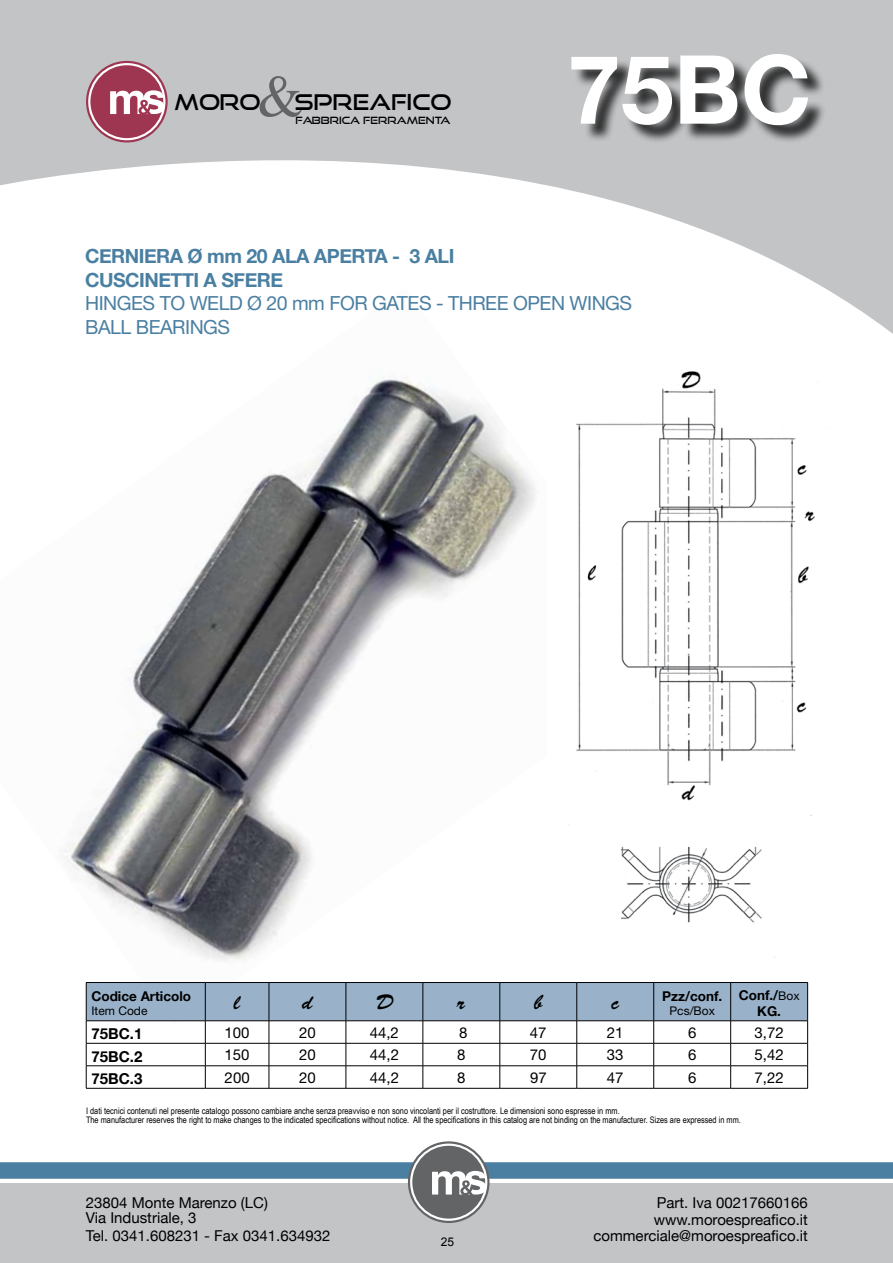
<style>
.page{position:relative;width:893px;height:1263px;background:#fff}
.page>*{position:absolute;margin:0;border:0;box-sizing:border-box;transform-origin:0 0}
.t1{font:700 95.4px "Helvetica Neue";color:#fff}
.t2{font:59.25px "Times";color:#636466}
.t3{font:21.9px "Good Times Rg";color:#000}
.t4{font:21px "Brush Script Std";color:#000}
.t5{font:19.5px/23.4px "Helvetica Neue";letter-spacing:-.025em;color:#4a7fa2}
.t6{font:700 19.5px/23.4px "Helvetica Neue";letter-spacing:-.025em;color:#4a7fa2}
.t7{font:15px/16.5px "Helvetica Neue";color:#000}
.t8{font:15px "Helvetica Neue";color:#000}
.t9{font:700 15px "Helvetica Neue";color:#000}
.t10{font:700 13.5px/16.2px "Helvetica Neue";color:#000;text-align:center}
.t11{font:12px "Helvetica Neue";color:#000}
.t12{font:12px "Arial";color:#000}
.t13{font:10.2px "Good Times Rg";color:#000}
.t14{font:9px/9px "Arial Narrow";color:#000}
.s1{font-weight:400;font-size:12px}
</style>
<div class="page">
<img style="left:64px;top:377px;width:472px;height:648px">
<svg style="left:0;top:0;width:893px;height:334px;fill:#c2c4c6"></svg>
<div style="left:0;top:1183px;width:893px;height:80px;background:#c2c4c6"></div>
<svg style="left:86px;top:61px;width:82px;height:81px;background:#a74961"></svg>
<div style="left:88px;top:63px;width:77px;height:77px;border:2px solid #fff;border-radius:50%"></div>
<svg style="left:110px;top:90px;width:54px;height:25px"></svg>
<div style="left:0;top:1162px;width:893px;height:17px;background:#4a7fa2"></div>
<svg style="left:408px;top:1141px;width:82px;height:82px"></svg>
<div style="left:411px;top:1145px;width:75px;height:75px;background:#636466;border-radius:50%"></div>
<div style="left:410px;top:1143px;width:77px;height:78px;border:2px solid #fff;border-radius:50%"></div>
<svg style="left:432px;top:1171px;width:54px;height:24px"></svg>
<div style="left:573px;top:56px;width:253px;height:88px;background:#000;opacity:.75"></div>
<svg style="left:86px;top:982px;width:722px;height:106px"></svg>
<hr style="left:86px;top:1088px;width:119px;height:1px;background:#000">
<hr style="left:205px;top:1088px;width:64px;height:1px;background:#000">
<hr style="left:269px;top:1088px;width:77px;height:1px;background:#000">
<hr style="left:346px;top:1088px;width:77px;height:1px;background:#000">
<hr style="left:423px;top:1088px;width:77px;height:1px;background:#000">
<hr style="left:500px;top:1088px;width:77px;height:1px;background:#000">
<hr style="left:577px;top:1088px;width:77px;height:1px;background:#000">
<hr style="left:654px;top:1088px;width:77px;height:1px;background:#000">
<hr style="left:731px;top:1088px;width:77px;height:1px;background:#000">
<img style="left:568px;top:371px;width:247px;height:587px">
<h2 class="t2" style="left:257px;top:41px;width:48px">&amp;</h2>
<h3 class="t3" style="left:294px;top:89px;width:159px">SPREAFICO</h3>
<p class="t13" style="left:296px;top:114px;width:156px">FABBRICA FERRAMENTA</p>
<h3 class="t3" style="left:175px;top:89px;width:88px">MORO</h3>
<h1 class="t1" style="left:568px;top:15px;width:245px">75BC</h1>
<h3 class="t6" style="left:85px;top:245px;width:371px">CERNIERA Ø mm 20 ALA APERTA - 3 ALI<br>CUSCINETTI A SFERE</h3>
<h3 class="t5" style="left:85px;top:291px;width:549px">HINGES TO WELD Ø 20 mm FOR GATES - THREE OPEN WINGS<br>BALL BEARINGS</h3>
<h3 class="t10" style="left:91px;top:988px;width:101px">Codice Articolo</h3>
<h3 class="t11" style="left:91px;top:1004px;width:58px">Item Code</h3>
<h3 class="t4" style="left:234px;top:990px;width:8px">l</h3>
<h3 class="t4" style="left:302px;top:990px;width:12px">d</h3>
<h3 class="t4" style="left:376px;top:990px;width:18px">D</h3>
<h3 class="t4" style="left:458px;top:990px;width:9px">r</h3>
<h3 class="t4" style="left:534px;top:990px;width:10px">b</h3>
<h3 class="t4" style="left:611px;top:990px;width:9px">c</h3>
<h3 class="t10" style="left:662px;top:988px;width:62px">Pzz/conf.</h3>
<h3 class="t11" style="left:669px;top:1004px;width:47px">Pcs/Box</h3>
<h3 class="t10" style="left:739px;top:987px;width:62px">Conf./<span class="s1">Box<br></span>KG.</h3>
<h3 class="t9" style="left:91px;top:1022px;width:52px">75BC.1</h3>
<h3 class="t8" style="left:225px;top:1024px;width:27px">100</h3>
<h3 class="t8" style="left:299px;top:1024px;width:18px">20</h3>
<h3 class="t8" style="left:370px;top:1024px;width:31px">44,2</h3>
<h3 class="t8" style="left:459px;top:1024px;width:10px">8</h3>
<h3 class="t8" style="left:530px;top:1024px;width:18px">47</h3>
<h3 class="t8" style="left:607px;top:1024px;width:18px">21</h3>
<h3 class="t8" style="left:688px;top:1024px;width:10px">6</h3>
<h3 class="t8" style="left:755px;top:1024px;width:31px">3,72</h3>
<h3 class="t9" style="left:91px;top:1045px;width:52px">75BC.2</h3>
<h3 class="t8" style="left:225px;top:1046px;width:27px">150</h3>
<h3 class="t8" style="left:299px;top:1046px;width:18px">20</h3>
<h3 class="t8" style="left:370px;top:1046px;width:31px">44,2</h3>
<h3 class="t8" style="left:457px;top:1046px;width:10px">8</h3>
<h3 class="t8" style="left:530px;top:1046px;width:18px">70</h3>
<h3 class="t8" style="left:607px;top:1046px;width:18px">33</h3>
<h3 class="t8" style="left:688px;top:1046px;width:10px">6</h3>
<h3 class="t8" style="left:755px;top:1046px;width:31px">5,42</h3>
<h3 class="t9" style="left:92px;top:1067px;width:52px">75BC.3</h3>
<h3 class="t8" style="left:225px;top:1069px;width:27px">200</h3>
<h3 class="t8" style="left:299px;top:1069px;width:18px">20</h3>
<h3 class="t8" style="left:370px;top:1069px;width:31px">44,2</h3>
<h3 class="t8" style="left:457px;top:1069px;width:10px">8</h3>
<h3 class="t8" style="left:530px;top:1069px;width:18px">97</h3>
<h3 class="t8" style="left:607px;top:1069px;width:18px">47</h3>
<h3 class="t8" style="left:688px;top:1069px;width:10px">6</h3>
<h3 class="t8" style="left:755px;top:1069px;width:31px">7,22</h3>
<p class="t14" style="left:86px;top:1106px;width:656px">I dati tecnici contenuti nel presente catalogo possono cambiare anche senza preavviso e non sono vincolanti per il costruttore. Le dimensioni sono espresse in mm.<br>The manufacturer reserves the right to make changes to the indicated specifications without notice. All the specifications in this catalog are not binding on the manufacturer. Sizes are expressed in mm.</p>
<h3 class="t7" style="left:86px;top:1196px;width:183px;line-height:15px">23804 Monte Marenzo (LC)<br>Via Industriale, 3</h3>
<h3 class="t7" style="left:86px;top:1228px;width:246px">Tel. 0341.608231 - Fax 0341.634932</h3>
<h3 class="t12" style="left:441px;top:1234px;width:15px">25</h3>
<h3 class="t7" style="left:593px;top:1195px;width:216px;text-align:right">Part. Iva 00217660166 www.moroespreafico.it commerciale@moroespreafico.it</h3>
</div>
